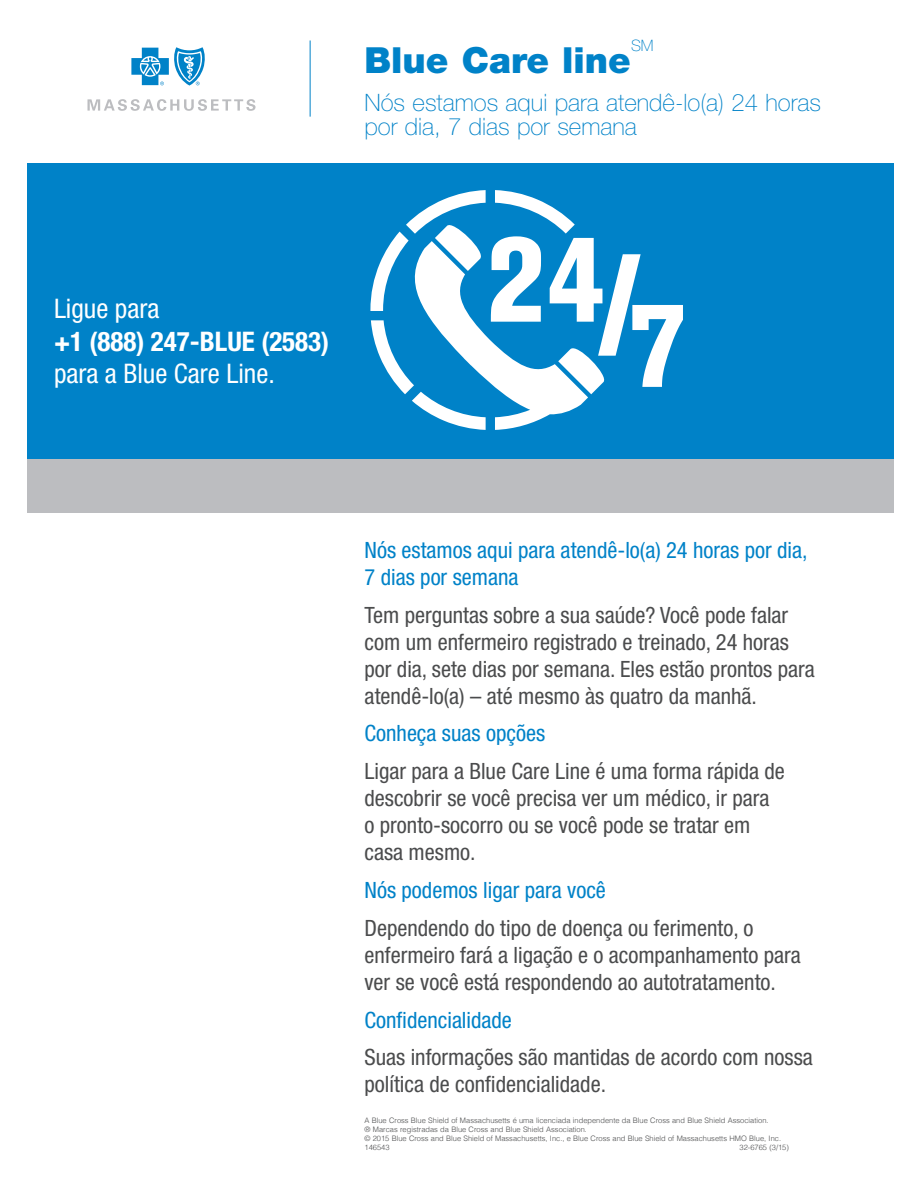
<style>
.page{position:relative;width:918px;height:1188px;background:#fff}
.page>*{position:absolute;margin:0;border:0;box-sizing:border-box;transform-origin:0 0}
.t1{font:900 36px "Helvetica Neue";color:#0082c8}
.t2{font:condensed 27px "Helvetica Neue";color:#fff}
.t3{font:700 condensed 27px "Helvetica Neue";color:#fff}
.t4{font:100 24px/24px "Helvetica Neue";color:#0082c8}
.t5{font:condensed 22.5px/27px "Helvetica Neue";color:#4b4c4d}
.t6{font:condensed 22.5px/27px "Helvetica Neue";color:#0082c8}
.t7{font:100 15.75px "Helvetica Neue";color:#0082c8}
.t8{font:300 7.5px/9px "Helvetica";color:#4b4c4d}
</style>
<div class="page">
<div style="left:27px;top:164px;width:866px;height:322px;background:#0082c8"></div>
<hr style="left:310px;top:40px;width:1px;height:77px;background:#0082c8">
<div style="left:27px;top:459px;width:866px;height:54px;background:#bcbdc0"></div>
<svg style="left:88px;top:99px;width:168px;height:12px"></svg>
<svg style="left:131px;top:47px;width:74px;height:39px"></svg>
<svg style="left:370px;top:190px;width:313px;height:240px"></svg>
<p class="t7" style="left:631px;top:36px;width:24px">SM</p>
<h1 class="t1" style="left:364px;top:39px;width:268px">Blue Care line</h1>
<p class="t4" style="left:364px;top:90px;width:458px">Nós estamos aqui para atendê-lo(a) 24 horas por dia, 7 dias por semana</p>
<p class="t2" style="left:54px;top:293px;width:107px">Ligue para</p>
<p class="t3" style="left:54px;top:325px;width:277px">+1 (888) 247-BLUE (2583)</p>
<p class="t2" style="left:54px;top:358px;width:222px">para a Blue Care Line.</p>
<p class="t6" style="left:364px;top:536px;width:445px">Nós estamos aqui para atendê-lo(a) 24 horas por dia,<br>7 dias por semana</p>
<p class="t5" style="left:364px;top:601px;width:452px">Tem perguntas sobre a sua saúde? Você pode falar com um enfermeiro registrado e treinado, 24 horas por dia, sete dias por semana. Eles estão prontos para atendê-lo(a) – até mesmo às quatro da manhã.</p>
<p class="t6" style="left:364px;top:720px;width:182px">Conheça suas opções</p>
<p class="t5" style="left:364px;top:758px;width:422px">Ligar para a Blue Care Line é uma forma rápida de descobrir se você precisa ver um médico, ir para o pronto-socorro ou se você pode se tratar em casa mesmo.</p>
<p class="t6" style="left:364px;top:876px;width:243px">Nós podemos ligar para você</p>
<p class="t5" style="left:364px;top:914px;width:438px">Dependendo do tipo de doença ou ferimento, o enfermeiro fará a ligação e o acompanhamento para ver se você está respondendo ao autotratamento.</p>
<p class="t6" style="left:364px;top:1006px;width:149px">Confidencialidade</p>
<p class="t5" style="left:364px;top:1044px;width:450px">Suas informações são mantidas de acordo com nossa política de confidencialidade.</p>
<p class="t8" style="left:364px;top:1115px;width:418px">A Blue Cross Blue Shield of Massachusetts é uma licenciada independente da Blue Cross and Blue Shield Association.<br>® Marcas registradas da Blue Cross and Blue Shield Association.<br>© 2015 Blue Cross and Blue Shield of Massachusetts, Inc., e Blue Cross and Blue Shield of Massachusetts HMO Blue, Inc.<br>146543</p>
<p class="t8" style="left:740px;top:1142px;width:51px">32-6765 (3/15)</p>
</div>
